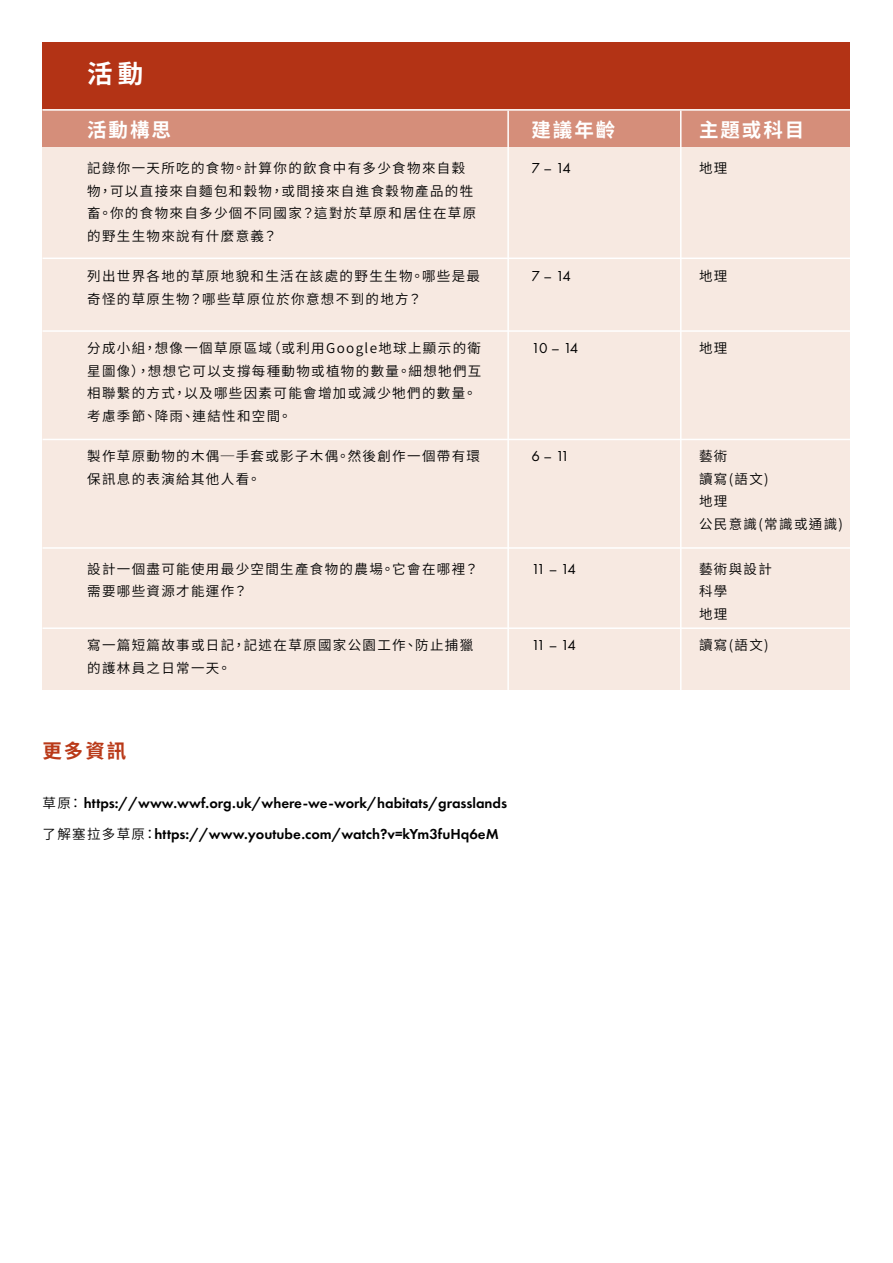
<style>
.page{position:relative;width:893px;height:1263px;background:#fff}
.page>*{position:absolute;margin:0;border:0;box-sizing:border-box;transform-origin:0 0}
.t1{font:700 25.5px "Source Han Sans HK";color:#fff}
.t2{font:700 19.5px "Source Han Sans HK";letter-spacing:.1em;color:#fff}
.t3{font:700 19.5px "Source Han Sans HK";color:#b93918}
.t4{font:600 15px/31.5px "Futura PT";color:#000}
.t5{font:15px "Futura PT";letter-spacing:-.125em;color:#000}
.t6{font:13.5px/22.5px "Source Han Sans HK";letter-spacing:.1em;color:#000}
.s1{font-family:"Source Han Sans HK";font-weight:400;font-size:13.5px}
</style>
<div class="page">
<div style="left:43px;top:43px;width:807px;height:647px;background:#f7e9e1"></div>
<div style="left:43px;top:43px;width:807px;height:66px;background:#b93918"></div>
<div style="left:43px;top:109px;width:807px;height:38px;background:#d58e7a"></div>
<hr style="left:43px;top:258px;width:807px;height:1px;background:#fff">
<hr style="left:43px;top:330px;width:807px;height:2px;background:#fff">
<hr style="left:43px;top:439px;width:807px;height:1px;background:#fff">
<hr style="left:43px;top:547px;width:807px;height:2px;background:#fff">
<hr style="left:43px;top:627px;width:807px;height:2px;background:#fff">
<hr style="left:43px;top:109px;width:807px;height:2px;background:#fff">
<hr style="left:507px;top:111px;width:2px;height:579px;background:#fff">
<hr style="left:680px;top:111px;width:1px;height:579px;background:#fff">
<h1 class="t1" style="left:87px;top:59px;width:58px">活動</h1>
<h2 class="t2" style="left:87px;top:119px;width:85px">活動構思</h2>
<p class="t6" style="left:87px;top:157px;width:391px">記錄你一天所吃的食物。計算你的飲食中有多少食物來自穀物，可以直接來自麵包和穀物，或間接來自進食穀物產品的牲畜。你的食物來自多少個不同國家？這對於草原和居住在草原的野生生物來說有什麼意義？</p>
<p class="t6" style="left:87px;top:265px;width:394px">列出世界各地的草原地貌和生活在該處的野生生物。哪些是最奇怪的草原生物？哪些草原位於你意想不到的地方？</p>
<p class="t6" style="left:87px;top:337px;width:396px">分成小組，想像一個草原區域（或利用Google地球上顯示的衛星圖像），想想它可以支撐每種動物或植物的數量。細想牠們互相聯繫的方式，以及哪些因素可能會增加或減少牠們的數量。考慮季節、降雨、連結性和空間。</p>
<p class="t6" style="left:87px;top:445px;width:394px">製作草原動物的木偶─手套或影子木偶。然後創作一個帶有環保訊息的表演給其他人看。</p>
<p class="t6" style="left:87px;top:558px;width:393px">設計一個盡可能使用最少空間生產食物的農場。它會在哪裡？需要哪些資源才能運作？</p>
<p class="t6" style="left:87px;top:634px;width:388px">寫一篇短篇故事或日記，記述在草原國家公園工作、防止捕獵的護林員之日常一天。</p>
<h2 class="t2" style="left:531px;top:119px;width:85px">建議年齡</h2>
<h2 class="t2" style="left:699px;top:119px;width:107px">主題或科目</h2>
<p class="t6" style="left:699px;top:157px;width:30px">地理</p>
<p class="t5" style="left:531px;top:159px;width:41px">7 – 14</p>
<p class="t5" style="left:531px;top:267px;width:41px">7 – 14</p>
<p class="t5" style="left:531px;top:339px;width:48px">10 – 14</p>
<p class="t5" style="left:531px;top:447px;width:39px">6 – 11</p>
<p class="t5" style="left:531px;top:560px;width:46px">11 – 14</p>
<p class="t5" style="left:531px;top:636px;width:46px">11 – 14</p>
<p class="t6" style="left:699px;top:265px;width:30px">地理</p>
<p class="t6" style="left:699px;top:337px;width:30px">地理</p>
<p class="t6" style="left:699px;top:445px;width:145px">藝術<br>讀寫(語文)<br>地理<br>公民意識(常識或通識)</p>
<p class="t6" style="left:699px;top:558px;width:74px">藝術與設計科學<br>地理</p>
<p class="t6" style="left:699px;top:634px;width:71px">讀寫(語文)</p>
<h2 class="t3" style="left:43px;top:740px;width:85px">更多資訊</h2>
<p class="t4" style="left:43px;top:787px;width:466px"><span class="s1">草原：</span> https://www.wwf.org.uk/where-we-work/habitats/grasslands<span class="s1">了解塞拉多草原：</span>https://www.youtube.com/watch?v=kYm3fuHq6eM</p>
</div>
